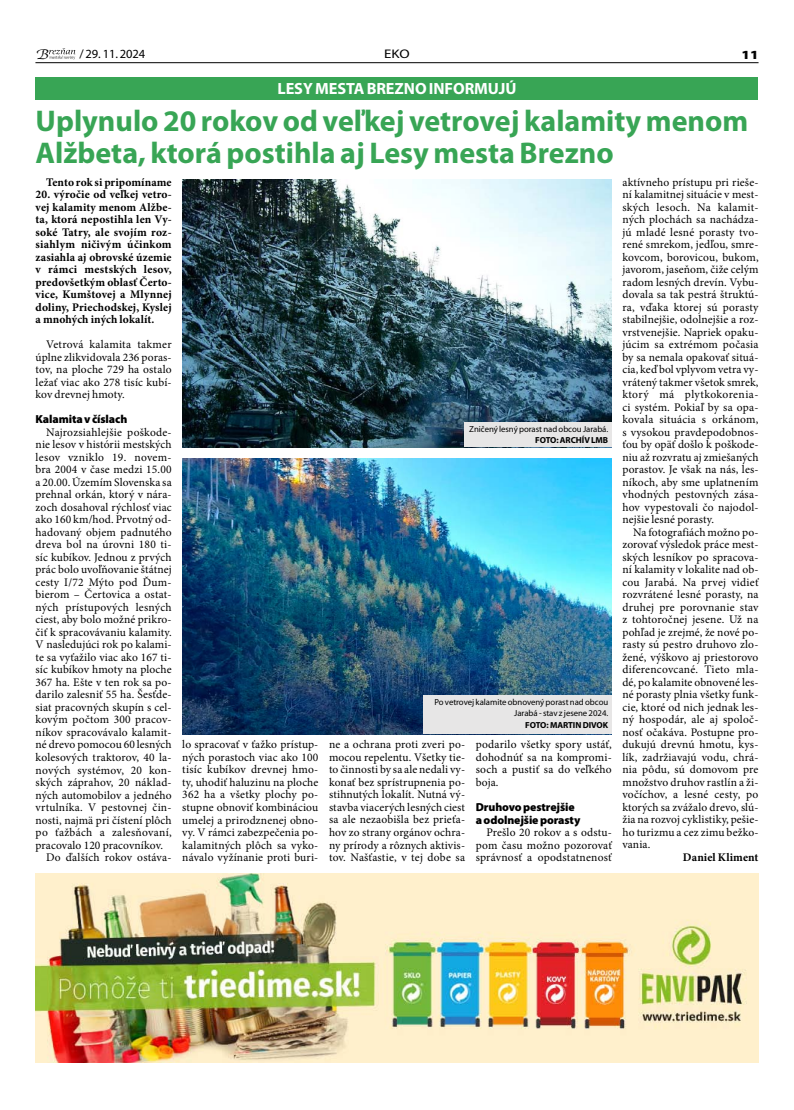
<style>
.page{position:relative;width:794px;height:1110px;background:#fff}
.page>*{position:absolute;margin:0;border:0;box-sizing:border-box;transform-origin:0 0}
.t1{font:700 30px/32.5px "Myriad Pro";color:#38a555}
.t2{font:700 16.25px "Myriad Pro";letter-spacing:-.005em;color:#fff}
.t3{font:italic 13.38px "Cerigo Swa Itc TEE";color:#000;scale:1.19 1}
.t4{font:12.5px "Myriad Pro";letter-spacing:-.005em;color:#000}
.t5{font:12.5px "Myriad Pro";letter-spacing:-.005em;color:#000;scale:1.19 1}
.t6{font:900 12.5px "Myriad Pro";color:#000;scale:1.19 1}
.t7{font:11.62px/12.5px "Minion Pro";letter-spacing:.015em;color:#000;text-align:justify}
.t8{font:700 11.62px/12.5px "Minion Pro";letter-spacing:.01em;color:#000;text-align:justify}
.t9{font:900 11.62px/12.5px "Myriad Pro";letter-spacing:-.01em;color:#000}
.t10{font:8.75px/11.2px "Myriad Pro";letter-spacing:-.005em;color:#000;text-align:right}
.t11{font:700 8.75px "Myriad Pro";letter-spacing:-.005em;color:#000}
</style>
<div class="page">
<hr style="left:35px;top:62px;width:723px;height:1px;background:#000">
<svg style="left:49px;top:48px;width:27px;height:12px"></svg>
<img style="left:35px;top:873px;width:723px;height:188px">
<div style="left:36px;top:77px;width:722px;height:22px;background:#38a555"></div>
<img style="left:182px;top:179px;width:430px;height:268px">
<img style="left:182px;top:458px;width:430px;height:275px">
<div style="left:464px;top:422px;width:148px;height:25px;background:#e7e6e6"></div>
<div style="left:423px;top:695px;width:189px;height:39px;background:#e7e6e6"></div>
<p class="t3" style="left:36px;top:46px;width:12px">B</p>
<p class="t4" style="left:79px;top:46px;width:67px">/ 29. 11. 2024</p>
<p class="t5" style="left:384px;top:46px;width:8px">eko</p>
<p class="t6" style="left:741px;top:48px;width:16px">11</p>
<h2 class="t2" style="left:277px;top:78px;width:241px">LESY MESTA BREZNO INFORMUJÚ</h2>
<h1 class="t1" style="left:36px;top:103px;width:714px">Uplynulo 20 rokov od veľkej vetrovej kalamity menom<br>Alžbeta, ktorá postihla aj Lesy mesta Brezno</h1>
<p class="t8" style="left:46px;top:175px;width:127px">Tento rok si pripomíname</p>
<p class="t8" style="left:36px;top:188px;width:138px">20. výročie od veľkej vetro&shy;vej kalamity menom Alžbe&shy;ta, ktorá nepostihla len Vy&shy;soké Tatry, ale svojím roz&shy;siahlym ničivým účinkom zasiahla aj obrovské územie v rámci mestských lesov, predovšetkým oblasť Čerto&shy;vice, Kumštovej a Mlynnej doliny, Priechodskej, Kyslej a mnohých iných lokalít.</p>
<p class="t7" style="left:36px;top:338px;width:138px;text-indent:11px">Vetrová kalamita takmer úplne zlikvidovala 236 poras&shy;tov, na ploche 729 ha ostalo ležať viac ako 278 tisíc kubí&shy;kov drevnej hmoty.</p>
<p class="t9" style="left:36px;top:413px;width:93px">Kalamita v číslach</p>
<p class="t7" style="left:46px;top:426px;width:127px">Najrozsiahlejšie poškode-</p>
<p class="t7" style="left:36px;top:438px;width:138px">nie lesov v histórii mestských</p>
<p class="t7" style="left:36px;top:451px;width:138px">lesov vzniklo 19. novem-</p>
<p class="t7" style="left:36px;top:463px;width:138px">bra 2004 v čase medzi 15.00</p>
<p class="t7" style="left:36px;top:476px;width:138px">a 20.00. Územím Slovenska sa</p>
<p class="t7" style="left:36px;top:488px;width:138px">prehnal orkán, ktorý v nára-</p>
<p class="t7" style="left:36px;top:501px;width:138px">zoch dosahoval rýchlosť viac</p>
<p class="t7" style="left:36px;top:513px;width:138px">ako 160 km/hod. Prvotný od-</p>
<p class="t7" style="left:36px;top:526px;width:138px">hadovaný objem padnutého</p>
<p class="t7" style="left:36px;top:538px;width:138px">dreva bol na úrovni 180 ti-</p>
<p class="t7" style="left:36px;top:550px;width:138px">síc kubíkov. Jednou z prvých</p>
<p class="t7" style="left:36px;top:563px;width:138px">prác bolo uvoľňovanie štátnej</p>
<p class="t7" style="left:36px;top:575px;width:138px">cesty I/72 Mýto pod Ďum-</p>
<p class="t7" style="left:36px;top:588px;width:138px">bierom – Čertovica a ostat-</p>
<p class="t7" style="left:36px;top:600px;width:138px">ných prístupových lesných</p>
<p class="t7" style="left:36px;top:613px;width:138px">ciest, aby bolo možné prikro-</p>
<p class="t7" style="left:36px;top:625px;width:138px">čiť k spracovávaniu kalamity.</p>
<p class="t7" style="left:36px;top:638px;width:138px">V nasledujúci rok po kalami-</p>
<p class="t7" style="left:36px;top:650px;width:138px">te sa vyťažilo viac ako 167 ti-</p>
<p class="t7" style="left:36px;top:663px;width:138px">síc kubíkov hmoty na ploche</p>
<p class="t7" style="left:36px;top:675px;width:138px">367 ha. Ešte v ten rok sa po-</p>
<p class="t7" style="left:36px;top:688px;width:138px">darilo zalesniť 55 ha. Šesťde-</p>
<p class="t7" style="left:36px;top:700px;width:138px">siat pracovných skupín s cel-</p>
<p class="t7" style="left:36px;top:713px;width:138px">kovým počtom 300 pracov-</p>
<p class="t7" style="left:36px;top:725px;width:138px">níkov spracovávalo kalamit-</p>
<p class="t7" style="left:36px;top:738px;width:138px">né drevo pomocou 60 lesných</p>
<p class="t7" style="left:36px;top:750px;width:138px">kolesových traktorov, 40 la-</p>
<p class="t7" style="left:36px;top:763px;width:138px">nových systémov, 20 kon-</p>
<p class="t7" style="left:36px;top:775px;width:138px">ských záprahov, 20 náklad-</p>
<p class="t7" style="left:36px;top:788px;width:137px">ných automobilov a jedného</p>
<p class="t7" style="left:36px;top:800px;width:138px">vrtulníka. V pestovnej čin-</p>
<p class="t7" style="left:36px;top:813px;width:138px">nosti, najmä pri čístení plôch</p>
<p class="t7" style="left:36px;top:825px;width:137px">po ťažbách a zalesňovaní,</p>
<p class="t7" style="left:36px;top:838px;width:129px">pracovalo 120 pracovníkov.</p>
<p class="t7" style="left:46px;top:850px;width:127px">Do ďalších rokov ostáva-</p>
<p class="t10" style="left:469px;top:423px;width:140px">Zničený lesný porast nad obcou Jarabá.</p>
<p class="t11" style="left:535px;top:434px;width:75px">FOTO: ARCHÍV LMB</p>
<p class="t10" style="left:434px;top:696px;width:175px">Po vetrovej kalamite obnovený porast nad obcou<br>Jarabá - stav z jesene 2024.</p>
<p class="t11" style="left:525px;top:718px;width:84px">FOTO: MARTIN DIVOK</p>
<p class="t7" style="left:182px;top:738px;width:138px">lo spracovať v ťažko prístup&shy;ných porastoch viac ako 100 tisíc kubíkov drevnej hmo&shy;ty, uhodiť haluzinu na ploche 362 ha a všetky plochy po&shy;stupne obnoviť kombináciou umelej a prirodznenej obno&shy;vy. V rámci zabezpečenia po&shy;kalamitných plôch sa vyko&shy;návalo vyžínanie proti buri-</p>
<p class="t7" style="left:329px;top:738px;width:138px">ne a ochrana proti zveri po&shy;mocou repelentu. Všetky tie&shy;to činnosti by sa ale nedali vy&shy;konať bez sprístrupnenia po&shy;stihnutých lokalít. Nutná vý&shy;stavba viacerých lesných ciest sa ale nezaobišla bez prieťa&shy;hov zo strany orgánov ochra&shy;ny prírody a rôznych aktivis&shy;tov. Našťastie, v tej dobe sa</p>
<p class="t7" style="left:476px;top:738px;width:138px">podarilo všetky spory ustáť, dohodnúť sa na kompromi&shy;soch a pustiť sa do veľkého boja.</p>
<p class="t9" style="left:476px;top:800px;width:106px">Druhovo pestrejšie aodolnejšie porasty</p>
<p class="t7" style="left:476px;top:826px;width:138px;text-indent:11px">Prešlo 20 rokov a s odstu&shy;pom času možno pozorovať správnosť a opodstatnenosť</p>
<p class="t7" style="left:622px;top:176px;width:138px">aktívneho prístupu pri rieše&shy;ní kalamitnej situácie v mest&shy;ských lesoch. Na kalamit&shy;ných plochách sa nachádza&shy;jú mladé lesné porasty tvo&shy;rené smrekom, jedľou, smre&shy;kovcom, borovicou, bukom, javorom, jaseňom, čiže celým radom lesných drevín. Vybu&shy;dovala sa tak pestrá štruktú&shy;ra, vďaka ktorej sú porasty stabilnejšie, odolnejšie a roz&shy;vrstvenejšie. Napriek opaku&shy;júcim sa extrémom počasia by sa nemala opakovať situá&shy;cia, keď bol vplyvom vetra vy&shy;vrátený takmer všetok smrek, ktorý má plytkokorenia&shy;ci systém. Pokiaľ by sa opa&shy;kovala situácia s orkánom, s vysokou pravdepodobnos&shy;ťou by opäť došlo k poškode&shy;niu až rozvratu aj zmiešaných porastov. Je však na nás, les&shy;níkoch, aby sme uplatnením vhodných pestovných zása&shy;hov vypestovali čo najodol&shy;nejšie lesné porasty.</p>
<p class="t7" style="left:622px;top:525px;width:138px;text-indent:11px">Na fotografiách možno po&shy;zorovať výsledok práce mest&shy;ských lesníkov po spracova&shy;ní kalamity v lokalite nad ob&shy;cou Jarabá. Na prvej vidieť rozvrátené lesné porasty, na druhej pre porovnanie stav z tohtoročnej jesene. Už na pohľad je zrejmé, že nové po&shy;rasty sú pestro druhovo zlo&shy;žené, výškovo aj priestorovo diferencovcané. Tieto mla&shy;dé, po kalamite obnovené les&shy;né porasty plnia všetky funk&shy;cie, ktoré od nich jednak les&shy;ný hospodár, ale aj spoloč&shy;nosť očakáva. Postupne pro&shy;dukujú drevnú hmotu, kys&shy;lík, zadržiavajú vodu, chrá&shy;nia pôdu, sú domovom pre množstvo druhov rastlín a ži&shy;vočíchov, a lesné cesty, po ktorých sa zvážalo drevo, slú&shy;žia na rozvoj cyklistiky, pešie&shy;ho turizmu a cez zimu bežko&shy;vania.</p>
<p class="t8" style="left:683px;top:850px;width:77px">Daniel Kliment</p>
</div>
